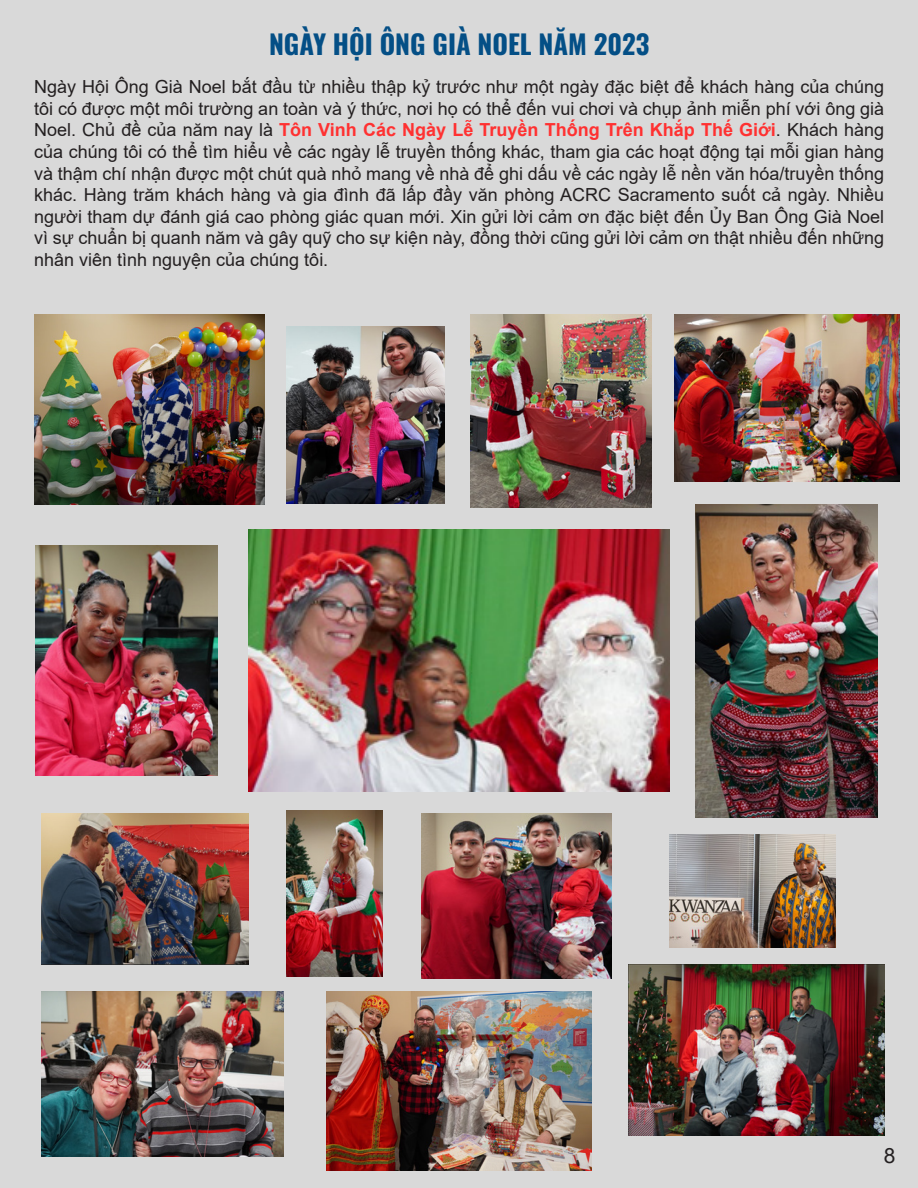
<style>
.page{position:relative;width:918px;height:1188px;background:#d9d9d9}
.page>*{position:absolute;margin:0;border:0;box-sizing:border-box;transform-origin:0 0}
.t1{font:700 26.7px "Oswald";color:#044f86}
.t2{font:21px "Arial";color:#231f20}
.t3{font:18px/21.6px "Arial";color:#231f20;text-align:justify}
.s1{font-weight:700;color:#ff3131}
</style>
<div class="page">
<img style="left:249px;top:529px;width:420px;height:262px">
<img style="left:42px;top:991px;width:242px;height:166px">
<img style="left:34px;top:314px;width:231px;height:190px">
<img style="left:326px;top:991px;width:266px;height:179px">
<img style="left:629px;top:965px;width:255px;height:171px">
<img style="left:674px;top:314px;width:225px;height:168px">
<img style="left:35px;top:546px;width:182px;height:229px">
<img style="left:42px;top:813px;width:207px;height:152px">
<img style="left:421px;top:813px;width:191px;height:165px">
<img style="left:696px;top:504px;width:182px;height:313px">
<img style="left:287px;top:811px;width:96px;height:165px">
<img style="left:287px;top:326px;width:157px;height:178px">
<img style="left:669px;top:835px;width:167px;height:112px">
<img style="left:470px;top:314px;width:181px;height:194px">
<p class="t1" style="left:269px;top:20px;width:382px">NGÀY HỘI ÔNG GIÀ NOEL NĂM 2023</p>
<p class="t3" style="left:34px;top:76px;width:852px">Ngày Hội Ông Già Noel bắt đầu từ nhiều thập kỷ trước như một ngày đặc biệt để khách hàng của chúng tôi có được một môi trường an toàn và ý thức, nơi họ có thể đến vui chơi và chụp ảnh miễn phí với ông già Noel. Chủ đề của năm nay là <span class="s1">Tôn Vinh Các Ngày Lễ Truyền Thống Trên Khắp Thế Giới</span>. Khách hàng của chúng tôi có thể tìm hiểu về các ngày lễ truyền thống khác, tham gia các hoạt động tại mỗi gian hàng và thậm chí nhận được một chút quà nhỏ mang về nhà để ghi dấu về các ngày lễ nền văn hóa/truyền thống khác. Hàng trăm khách hàng và gia đình đã lấp đầy văn phòng ACRC Sacramento suốt cả ngày. Nhiều người tham dự đánh giá cao phòng giác quan mới. Xin gửi lời cảm ơn đặc biệt đến Ủy Ban Ông Già Noel vì sự chuẩn bị quanh năm và gây quỹ cho sự kiện này, đồng thời cũng gửi lời cảm ơn thật nhiều đến những nhân viên tình nguyện của chúng tôi.</p>
<p class="t2" style="left:884px;top:1141px;width:13px">8</p>
</div>
